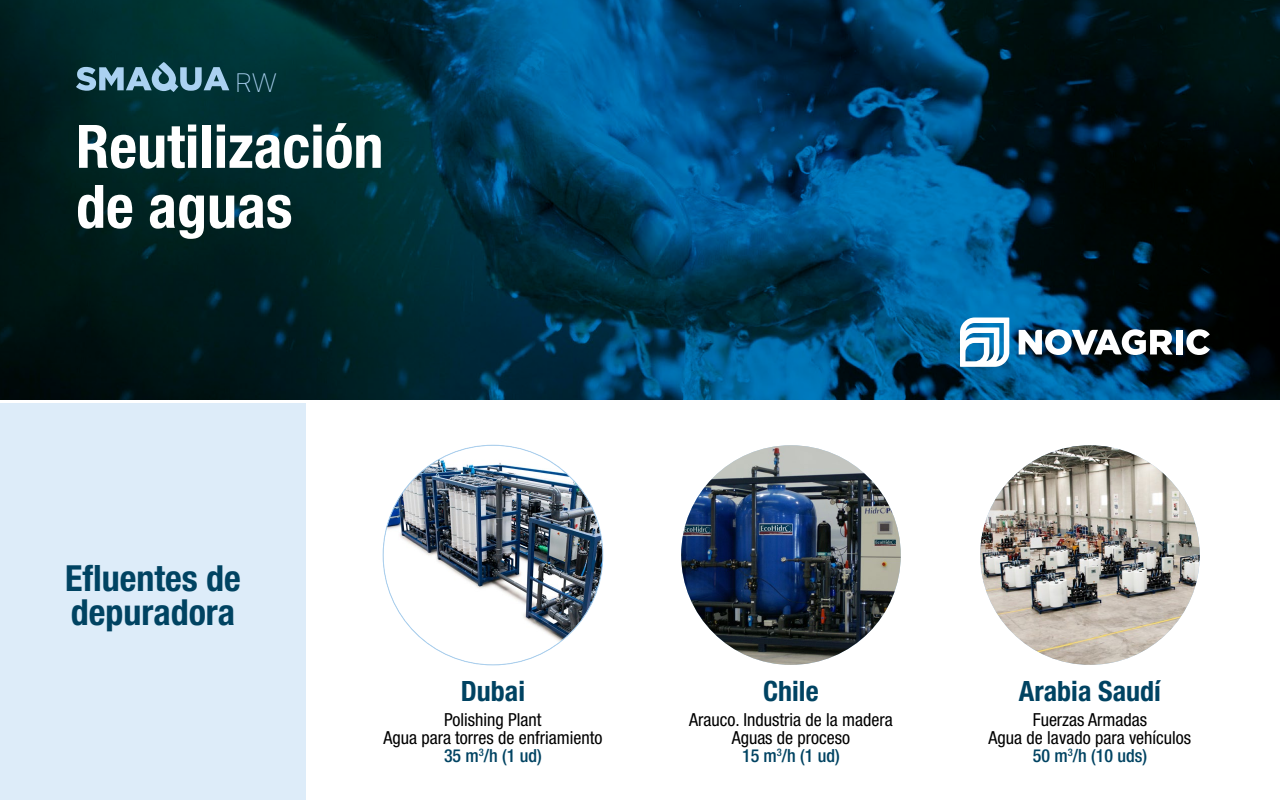
<style>
.page{position:relative;width:1280px;height:800px;background:#fff}
.page>*{position:absolute;margin:0;border:0;box-sizing:border-box;transform-origin:0 0}
.t1{font:700 condensed 60px/60px "Helvetica Neue LT Std";color:#fff}
.t2{font:700 condensed 36px/34px "Helvetica Neue LT Std";color:#004362}
.t3{font:700 condensed 28px "Helvetica Neue LT Std";color:#004362}
.t4{font:200 27.5px "Lota Grotesque Alt 3";color:#aad1f1}
.t5{font:condensed 18px/18px "Helvetica Neue LT Std";color:#000;text-align:center}
.s1{font-weight:500;color:#004362}
</style>
<div class="page">
<div style="left:0;top:403px;width:306px;height:397px;background:#ddecf9"></div>
<img style="left:383px;top:445px;width:220px;height:220px;border-radius:110px">
<img style="left:681px;top:445px;width:220px;height:220px;border-radius:110px">
<img style="left:980px;top:445px;width:220px;height:220px;border-radius:110px">
<img style="left:0;top:0;width:1280px;height:400px">
<svg style="left:960px;top:318px;width:49px;height:49px"></svg>
<div style="left:1176px;top:330px;width:7px;height:24px;background:#fff"></div>
<svg style="left:1186px;top:329px;width:24px;height:26px"></svg>
<svg style="left:1019px;top:329px;width:154px;height:26px"></svg>
<svg style="left:76px;top:62px;width:153px;height:30px"></svg>
<h3 class="t4" style="left:235px;top:68px;width:44px">RW</h3>
<h1 class="t1" style="left:76px;top:116px;width:309px">Reutilización de aguas</h1>
<h2 class="t2" style="left:65px;top:561px;width:177px">Efluentes de depuradora</h2>
<h3 class="t3" style="left:461px;top:674px;width:66px">Dubai</h3>
<h3 class="t3" style="left:763px;top:674px;width:57px">Chile</h3>
<h3 class="t3" style="left:1019px;top:674px;width:143px">Arabia Saudí</h3>
<p class="t5" style="left:383px;top:710px;width:221px">Polishing Plant<br>Agua para torres de enfriamiento<br><span class="s1">35 m</span><sup>3</sup><span class="s1">/h (1 ud)</span></p>
<p class="t5" style="left:689px;top:710px;width:205px">Arauco. Industria de la madera<br>Aguas de proceso<br><span class="s1">15 m</span><sup>3</sup><span class="s1">/h (1 ud)</span></p>
<p class="t5" style="left:989px;top:710px;width:204px">Fuerzas Armadas<br>Agua de lavado para vehículos<br><span class="s1">50 m</span><sup>3</sup><span class="s1">/h (10 uds)</span></p>
</div>
